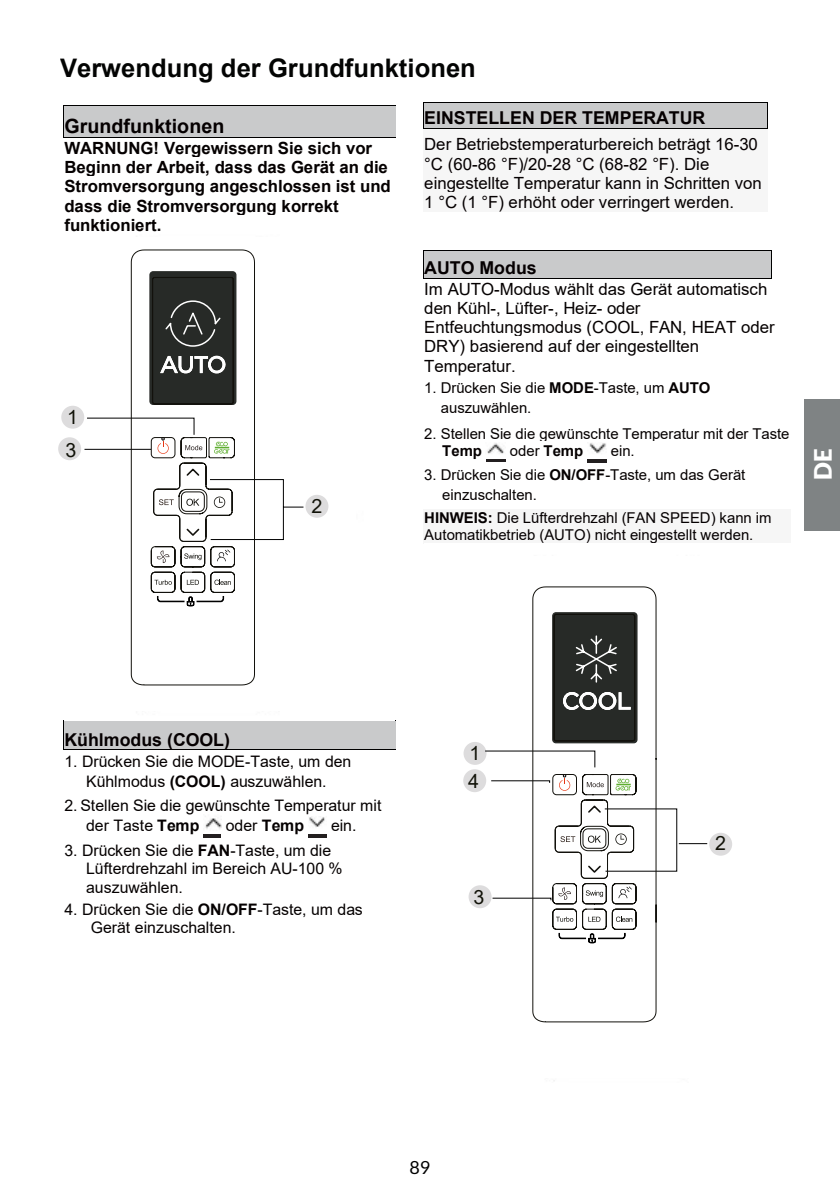
<style>
.page{position:relative;width:840px;height:1191px;background:#fff}
.page>*{position:absolute;margin:0;border:0;box-sizing:border-box;transform-origin:0 0}
.t1{font:700 25.6px "Arial";color:#030403}
.t2{font:900 24px "Lato";color:#fff}
.t3{font:700 19.6px "Arial";letter-spacing:.005em;color:#050001}
.t4{font:19.6px/33.6px "Arial";color:#121309}
.t5{font:18px "Lato";color:#000}
.t6{font:700 17.8px "Arial";color:#050001}
.t7{font:16.8px/19.2px "Arial";letter-spacing:-.005em;color:#050001}
.t8{font:700 16.8px/19.2px "Arial";letter-spacing:-.005em;color:#050001}
.t9{font:15.8px/18px "Arial";letter-spacing:-.005em;color:#050001}
.t10{font:14.8px/19.4px "Arial";color:#050001}
.t11{font:700 14.8px "Arial";color:#050001}
.s1{font-weight:700}
</style>
<div class="page">
<div style="left:64px;top:106px;width:331px;height:31px;background:#c9cacb"></div>
<hr style="left:64px;top:105px;width:331px;height:1px;background:#000">
<hr style="left:63px;top:106px;width:1px;height:31px;background:#000">
<hr style="left:65px;top:137px;width:330px;height:1px;background:#000">
<div style="left:64px;top:721px;width:331px;height:28px;background:#c9cacb"></div>
<hr style="left:65px;top:720px;width:330px;height:1px;background:#000">
<hr style="left:203px;top:834px;width:18px;height:3px;background:#231f20">
<hr style="left:308px;top:834px;width:18px;height:3px;background:#231f20">
<svg style="left:63px;top:720px;width:2px;height:30px"></svg>
<hr style="left:65px;top:749px;width:330px;height:1px;background:#000">
<div style="left:423px;top:103px;width:343px;height:25px;background:#c9cacb"></div>
<hr style="left:423px;top:102px;width:343px;height:1px;background:#000">
<div style="left:423px;top:129px;width:344px;height:83px;background:#f6f6f6"></div>
<svg style="left:423px;top:103px;width:1px;height:26px"></svg>
<hr style="left:424px;top:128px;width:342px;height:1px;background:#000">
<svg style="left:766px;top:102px;width:1px;height:27px"></svg>
<div style="left:423px;top:251px;width:347px;height:27px;background:#c9cacb"></div>
<hr style="left:423px;top:250px;width:347px;height:1px;background:#000">
<hr style="left:485px;top:459px;width:20px;height:2px;background:#231f20">
<hr style="left:586px;top:459px;width:20px;height:3px;background:#231f20">
<svg style="left:423px;top:251px;width:1px;height:28px"></svg>
<hr style="left:424px;top:278px;width:346px;height:1px;background:#000">
<svg style="left:770px;top:250px;width:2px;height:29px"></svg>
<div style="left:423px;top:509px;width:367px;height:17px;background:#f6f6f6"></div>
<div style="left:423px;top:526px;width:367px;height:17px;background:#f6f6f6"></div>
<img style="left:205px;top:816px;width:16px;height:13px">
<img style="left:309px;top:816px;width:16px;height:11px">
<img style="left:487px;top:443px;width:17px;height:11px">
<img style="left:589px;top:443px;width:17px;height:11px">
<div style="left:61px;top:406px;width:23px;height:23px;background:#dddcdd;border-radius:50%"></div>
<div style="left:58px;top:437px;width:23px;height:23px;background:#dddcdd;border-radius:50%"></div>
<div style="left:305px;top:495px;width:23px;height:23px;background:#dddcdd;border-radius:50%"></div>
<hr style="left:84px;top:449px;width:67px;height:1px;background:#000">
<svg style="left:130px;top:249px;width:125px;height:437px"></svg>
<svg style="left:86px;top:417px;width:218px;height:151px"></svg>
<div style="left:463px;top:742px;width:23px;height:23px;background:#dddcdd;border-radius:50%"></div>
<div style="left:468px;top:885px;width:23px;height:23px;background:#dddcdd;border-radius:50%"></div>
<div style="left:463px;top:769px;width:23px;height:23px;background:#dddcdd;border-radius:50%"></div>
<div style="left:708px;top:832px;width:23px;height:23px;background:#dddcdd;border-radius:50%"></div>
<svg style="left:532px;top:586px;width:124px;height:436px"></svg>
<svg style="left:484px;top:750px;width:223px;height:154px"></svg>
<div style="left:803px;top:399px;width:36px;height:131px;background:#7f8384"></div>
<h1 class="t1" style="left:60px;top:50px;width:417px">Verwendung der Grundfunktionen</h1>
<p class="t3" style="left:64px;top:112px;width:161px">Grundfunktionen</p>
<p class="t8" style="left:64px;top:138px;width:328px">WARNUNG! Vergewissern Sie sich vor<br>Beginn der Arbeit, dass das Gerät an die<br>Stromversorgung angeschlossen ist und dass die Stromversorgung korrekt funktioniert.</p>
<p class="t6" style="left:424px;top:106px;width:282px">EINSTELLEN DER TEMPERATUR</p>
<p class="t7" style="left:424px;top:135px;width:339px">Der Betriebstemperaturbereich beträgt 16-30 °C (60-86 °F)/20-28 °C (68-82 °F). Die eingestellte Temperatur kann in Schritten von 1 °C (1 °F) erhöht oder verringert werden.</p>
<p class="t4" style="left:66px;top:400px;width:14px">1<br>3</p>
<p class="t4" style="left:311px;top:489px;width:12px">2</p>
<p class="t6" style="left:424px;top:255px;width:114px">AUTO Modus</p>
<p class="t7" style="left:424px;top:279px;width:352px">Im AUTO-Modus wählt das Gerät automatisch den Kühl-, Lüfter-, Heiz- oder Entfeuchtungsmodus (COOL, FAN, HEAT oder DRY) basierend auf der eingestellten Temperatur.</p>
<p class="t10" style="left:440px;top:378px;width:271px;text-indent:-17px">1. Drücken Sie die <span class="s1">MODE</span>-Taste, um <span class="s1">AUTO </span>auszuwählen.</p>
<p class="t10" style="left:424px;top:423px;width:366px">2. Stellen Sie die gewünschte Temperatur mit der Taste</p>
<p class="t11" style="left:442px;top:440px;width:41px">Temp</p>
<p class="t10" style="left:509px;top:440px;width:75px">oder <span class="s1">Temp</span></p>
<p class="t10" style="left:610px;top:440px;width:25px">ein.</p>
<p class="t10" style="left:442px;top:465px;width:304px;text-indent:-18px">3. Drücken Sie die <span class="s1">ON/OFF</span>-Taste, um das Gerät einzuschalten.</p>
<p class="t10" style="left:424px;top:509px;width:348px;line-height:17px"><span class="s1">HINWEIS:</span> Die Lüfterdrehzahl (FAN SPEED) kann im<br>Automatikbetrieb (AUTO) nicht eingestellt werden.</p>
<h2 class="t2" style="left:808px;top:480px;width:33px;rotate:-90deg">DE</h2>
<p class="t6" style="left:64px;top:727px;width:167px">Kühlmodus (COOL)</p>
<p class="t9" style="left:64px;top:752px;width:288px;line-height:19.2px;text-align:center">1. Drücken Sie die MODE-Taste, um den<br>Kühlmodus <span class="s1">(COOL)</span> auszuwählen.</p>
<p class="t9" style="left:86px;top:796px;width:297px;line-height:19.4px;text-indent:-22px">2. Stellen Sie die gewünschte Temperatur mit der Taste <span class="s1">Temp</span></p>
<p class="t9" style="left:226px;top:816px;width:80px">oder <span class="s1">Temp</span></p>
<p class="t9" style="left:331px;top:816px;width:27px">ein.</p>
<p class="t9" style="left:86px;top:841px;width:258px;text-indent:-22px">3. Drücken Sie die <span class="s1">FAN</span>-Taste, um die<br>Lüfterdrehzahl im Bereich AU-100 % auszuwählen.</p>
<p class="t9" style="left:91px;top:900px;width:273px;text-indent:-26px">4. Drücken Sie die <span class="s1">ON/OFF</span>-Taste, um das<br>Gerät einzuschalten.</p>
<p class="t4" style="left:469px;top:736px;width:12px">1</p>
<p class="t4" style="left:468px;top:764px;width:12px">4</p>
<p class="t4" style="left:473px;top:880px;width:12px">3</p>
<p class="t4" style="left:714px;top:826px;width:12px">2</p>
<p class="t5" style="left:409px;top:1157px;width:22px">89</p>
</div>
